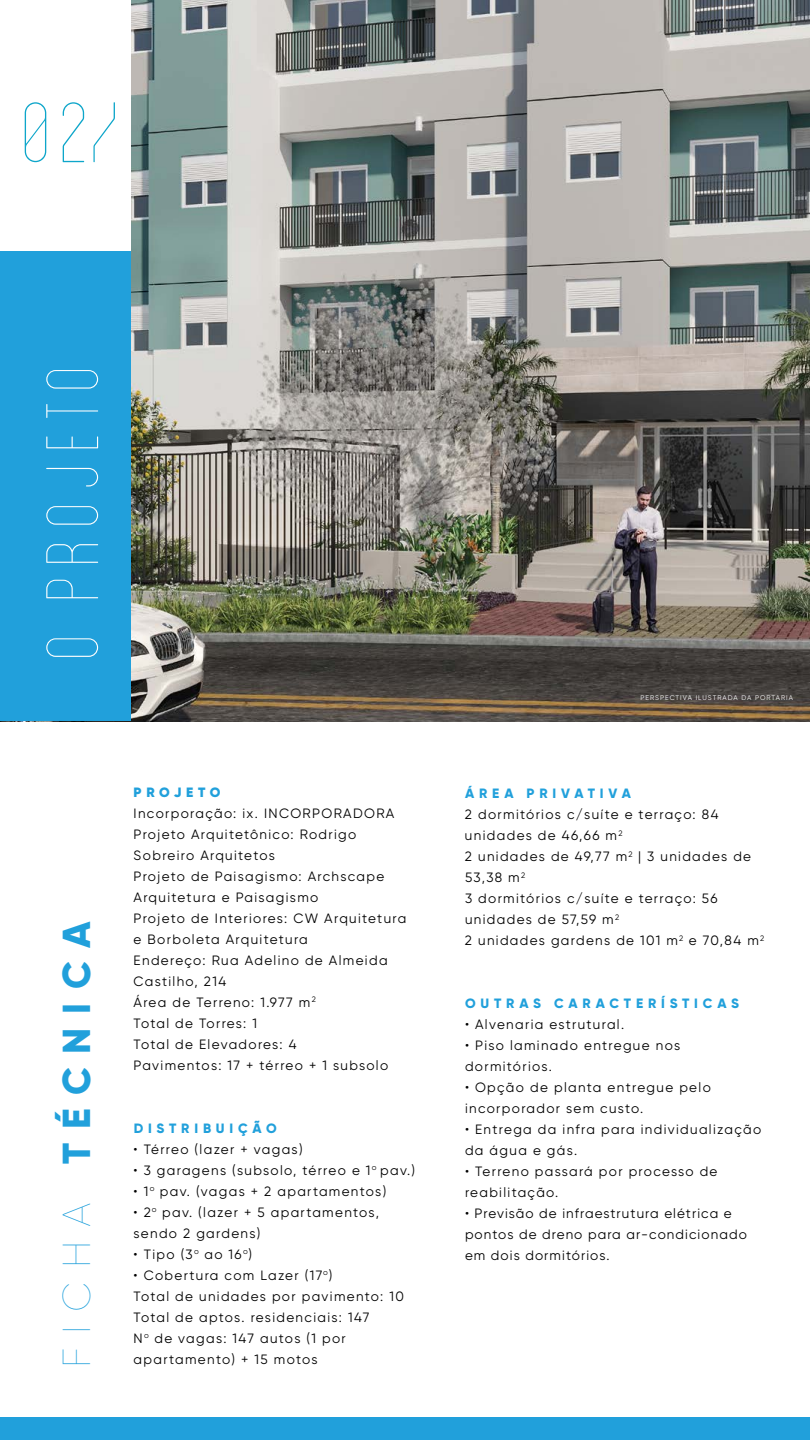
<style>
.page{position:relative;width:810px;height:1440px;background:#fff}
.page>*{position:absolute;margin:0;border:0;box-sizing:border-box;transform-origin:0 0}
.t1{font:300 121.35px "Blanch Caps";color:#0ea6ca}
.t2{font:300 105px "Blanch Caps";letter-spacing:.05em;color:#fff}
.t3{font:800 39px "Gilroy";letter-spacing:.345em;color:#21a0db}
.t4{font:100 39px "Gilroy";letter-spacing:.35em;color:#21a0db}
.t5{font:13.5px/21px "Gilroy";letter-spacing:.1em;color:#000}
.t6{font:13.5px/21px "Gilroy";letter-spacing:.08em;color:#000}
.t7{font:800 13.5px "Gilroy";letter-spacing:.36em;color:#21a0db}
.t8{font:900 13.5px "Gilroy";letter-spacing:.345em;color:#21a0db}
.t9{font:6.75px "Gilroy";letter-spacing:.15em;color:#fff}
</style>
<div class="page">
<div style="left:0;top:1418px;width:810px;height:22px;background:#21a0db"></div>
<img style="left:131px;top:0;width:679px;height:721px">
<div style="left:0;top:123px;width:131px;height:598px;background:#21a0db"></div>
<div style="left:0;top:0;width:131px;height:250px;background:#fff"></div>
<h1 class="t1" style="left:21px;top:84px;width:108px">02/</h1>
<h2 class="t2" style="left:30px;top:660px;width:303px;rotate:-90deg">O PROJETO</h2>
<h3 class="t3" style="left:52px;top:1164px;width:244px;rotate:-90deg">TÉCNICA</h3>
<h3 class="t4" style="left:53px;top:1368px;width:167px;rotate:-90deg">FICHA</h3>
<p class="t8" style="left:134px;top:783px;width:88px">PROJETO</p>
<p class="t5" style="left:134px;top:802px;width:274px">Incorporação: ix. INCORPORADORA<br>Projeto Arquitetônico: Rodrigo<br>Sobreiro Arquitetos<br>Projeto de Paisagismo: Archscape<br>Arquitetura e Paisagismo<br>Projeto de Interiores: CW Arquitetura e Borboleta Arquitetura<br>Endereço: Rua Adelino de Almeida<br>Castilho, 214<br>Área de Terreno: 1.977 m<sup>2<br></sup>Total de Torres: 1<br>Total de Elevadores: 4<br>Pavimentos: 17 + térreo + 1 subsolo</p>
<p class="t7" style="left:134px;top:1119px;width:145px">DISTRIBUIÇÃO</p>
<p class="t5" style="left:134px;top:1138px;width:171px">• Térreo (lazer + vagas)</p>
<p class="t5" style="left:134px;top:1159px;width:283px">• 3 garagens (subsolo, térreo e 1<sup>o</sup> pav.)</p>
<p class="t5" style="left:134px;top:1180px;width:254px">• 1<sup>o</sup> pav. (vagas + 2 apartamentos)</p>
<p class="t5" style="left:134px;top:1201px;width:247px">• 2<sup>o</sup> pav. (lazer + 5 apartamentos, sendo 2 gardens)</p>
<p class="t5" style="left:134px;top:1243px;width:120px">• Tipo (3<sup>o</sup> ao 16<sup>o</sup>)</p>
<p class="t5" style="left:134px;top:1264px;width:272px">• Cobertura com Lazer (17<sup>o</sup>)<br>Total de unidades por pavimento: 10<br>Total de aptos. residenciais: 147<br>N<sup>o</sup> de vagas: 147 autos (1 por</p>
<p class="t5" style="left:134px;top:1348px;width:185px">apartamento) + 15 motos</p>
<p class="t9" style="left:641px;top:694px;width:154px">PERSPECTIVA ILUSTRADA DA PORTARIA</p>
<p class="t7" style="left:465px;top:785px;width:167px">ÁREA PRIVATIVA</p>
<p class="t5" style="left:465px;top:804px;width:301px">2 dormitórios c/suíte e terraço: 84 unidades de 46,66 m<sup>2<br></sup>2 unidades de 49,77 m<sup>2</sup> | 3 unidades de<br>53,38 m<sup>2<br></sup>3 dormitórios c/suíte e terraço: 56 unidades de 57,59 m<sup>2<br></sup>2 unidades gardens de 101 m<sup>2</sup> e 70,84 m<sup>2</sup></p>
<p class="t7" style="left:465px;top:995px;width:276px">OUTRAS CARACTERÍSTICAS</p>
<p class="t5" style="left:465px;top:1014px;width:161px">• Alvenaria estrutural.</p>
<p class="t5" style="left:465px;top:1035px;width:217px">• Piso laminado entregue nos dormitórios.</p>
<p class="t5" style="left:465px;top:1077px;width:247px">• Opção de planta entregue pelo incorporador sem custo.</p>
<p class="t5" style="left:465px;top:1119px;width:298px">• Entrega da infra para individualização da água e gás.</p>
<p class="t5" style="left:465px;top:1161px;width:254px">• Terreno passará por processo de reabilitação.</p>
<p class="t6" style="left:465px;top:1203px;width:283px">• Previsão de infraestrutura elétrica e pontos de dreno para ar-condicionado em dois dormitórios.</p>
</div>
